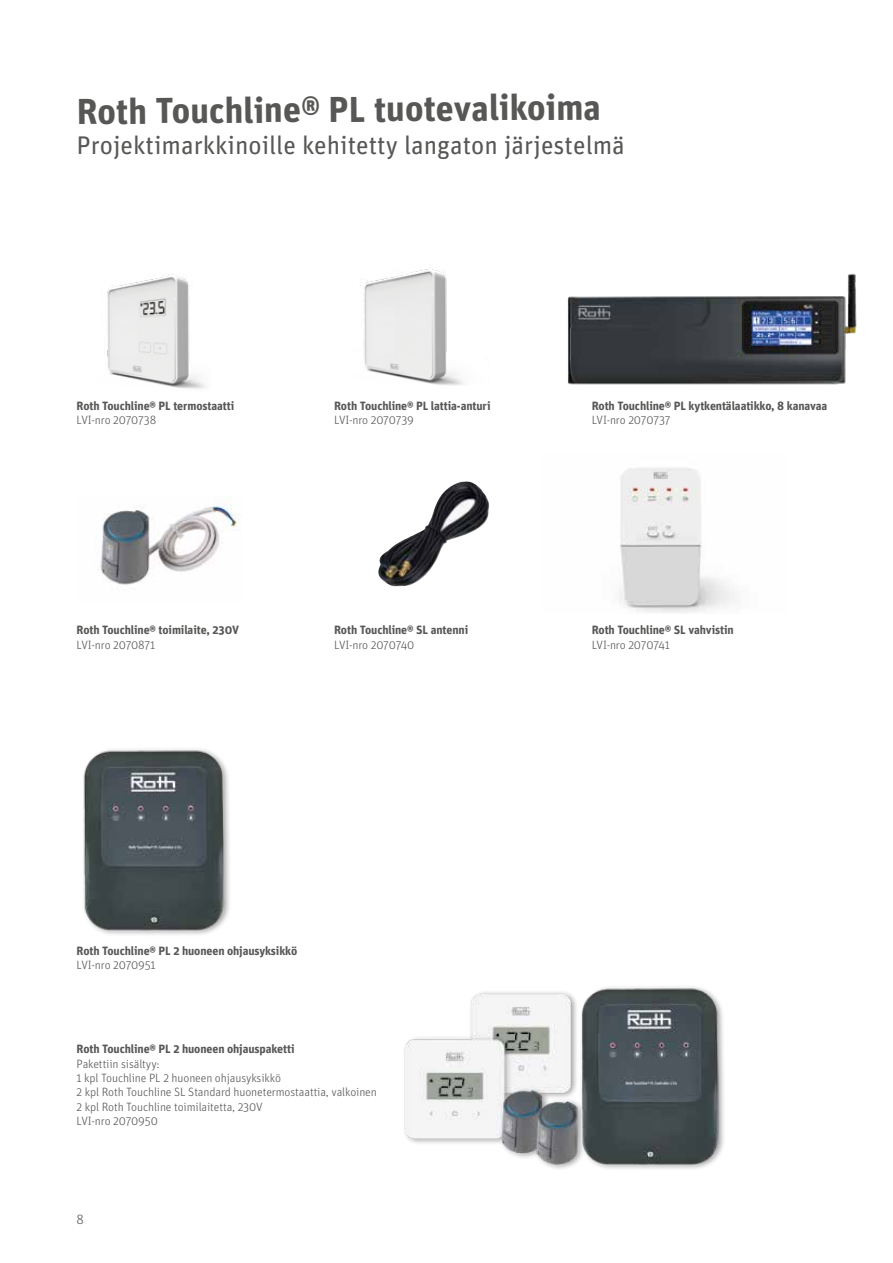
<style>
.page{position:relative;width:893px;height:1263px;background:#fff}
.page>*{position:absolute;margin:0;border:0;box-sizing:border-box;transform-origin:0 0}
.t1{font:700 36px "Unit OT";letter-spacing:-.01em;color:#575756}
.t2{font:25.5px "Unit OT";color:#575756}
.t3{font:300 13.5px "Unit OT";color:#575756}
.t4{font:300 12px/14.4px "Unit OT";letter-spacing:-.01em;color:#575756}
.t5{font:700 12px "Unit OT";letter-spacing:-.01em;color:#575756}
</style>
<div class="page">
<img style="left:567px;top:273px;width:290px;height:112px">
<img style="left:107px;top:274px;width:99px;height:115px">
<img style="left:360px;top:268px;width:103px;height:117px">
<img style="left:100px;top:497px;width:139px;height:88px">
<img style="left:378px;top:481px;width:111px;height:106px">
<img style="left:619px;top:468px;width:116px;height:145px">
<img style="left:404px;top:987px;width:320px;height:182px">
<img style="left:83px;top:749px;width:147px;height:186px">
<h1 class="t1" style="left:77px;top:86px;width:526px">Roth Touchline® PL tuotevalikoima</h1>
<h2 class="t2" style="left:77px;top:129px;width:550px">Projektimarkkinoille kehitetty langaton järjestelmä</h2>
<p class="t5" style="left:77px;top:398px;width:159px">Roth Touchline® PL termostaatti</p>
<p class="t4" style="left:77px;top:413px;width:81px">LVI-nro 2070738</p>
<p class="t5" style="left:77px;top:622px;width:164px">Roth Touchline® toimilaite, 230V</p>
<p class="t4" style="left:77px;top:637px;width:80px">LVI-nro 2070871</p>
<p class="t5" style="left:334px;top:398px;width:158px">Roth Touchline® PL lattia-anturi</p>
<p class="t4" style="left:334px;top:413px;width:81px">LVI-nro 2070739</p>
<p class="t5" style="left:334px;top:622px;width:136px">Roth Touchline® SL antenni</p>
<p class="t4" style="left:334px;top:637px;width:82px">LVI-nro 2070740</p>
<p class="t5" style="left:592px;top:398px;width:237px">Roth Touchline® PL kytkentälaatikko, 8 kanavaa</p>
<p class="t4" style="left:592px;top:413px;width:80px">LVI-nro 2070737</p>
<p class="t5" style="left:592px;top:622px;width:143px">Roth Touchline® SL vahvistin</p>
<p class="t4" style="left:592px;top:637px;width:80px">LVI-nro 2070741</p>
<p class="t5" style="left:77px;top:943px;width:222px">Roth Touchline® PL 2 huoneen ohjausyksikkö</p>
<p class="t4" style="left:77px;top:958px;width:81px">LVI-nro 2070951</p>
<p class="t5" style="left:77px;top:1041px;width:219px">Roth Touchline® PL 2 huoneen ohjauspaketti</p>
<p class="t4" style="left:77px;top:1056px;width:302px">Pakettiin sisältyy:<br>1 kpl Touchline PL 2 huoneen ohjausyksikkö<br>2 kpl Roth Touchline SL Standard huonetermostaattia, valkoinen 2 kpl Roth Touchline toimilaitetta, 230V<br>LVI-nro 2070950</p>
<p class="t3" style="left:77px;top:1211px;width:9px">8</p>
</div>
